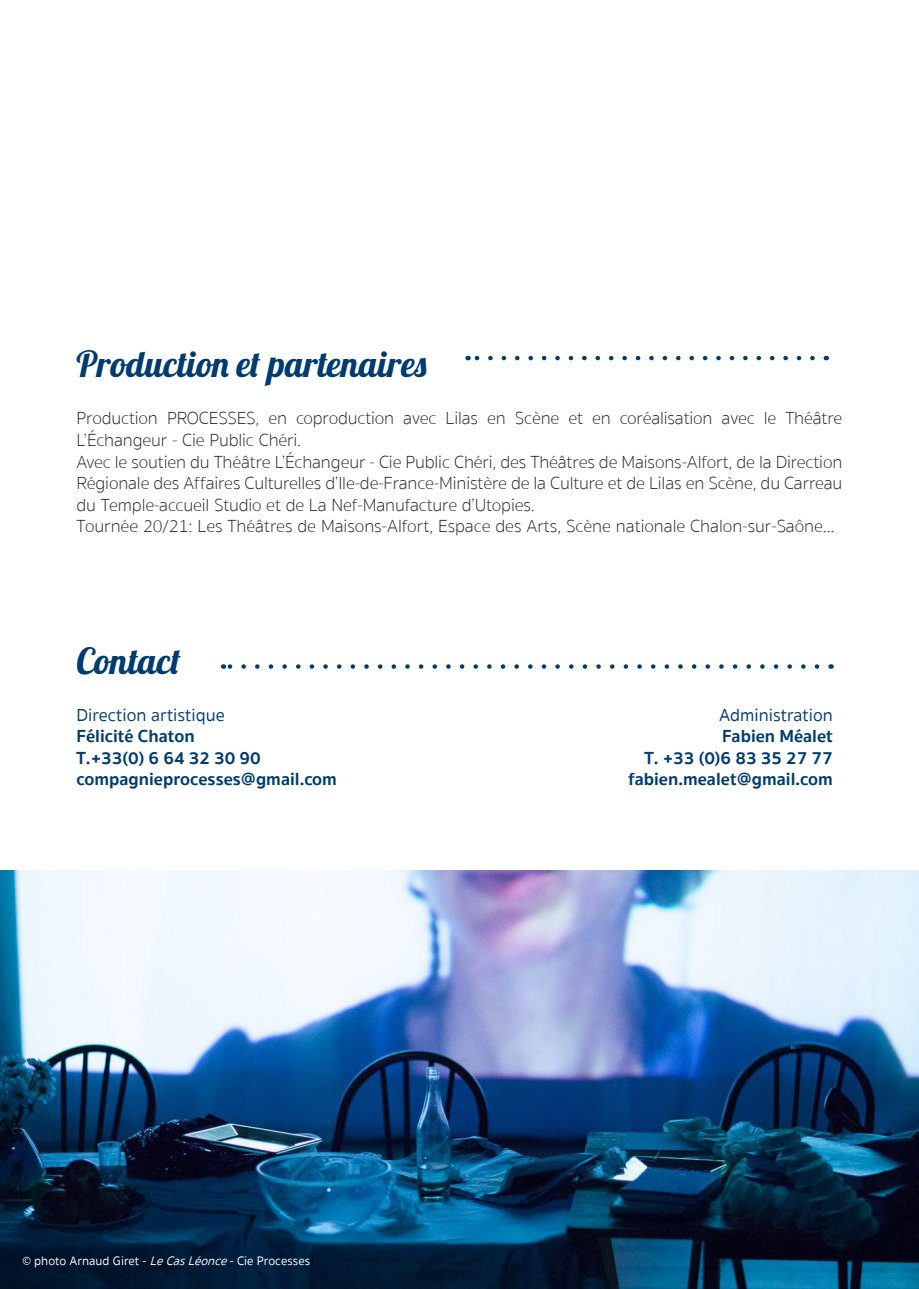
<style>
.page{position:relative;width:919px;height:1289px;background:#fff}
.page>*{position:absolute;margin:0;border:0;box-sizing:border-box;transform-origin:0 0}
.t1{font:36px "Lobster 1.4";color:#013c71}
.t2{font:100 18px/21.6px "Sukhumvit Set";letter-spacing:-.01em;color:#231f20}
.t3{font:700 18px "Sukhumvit Set";color:#013c71}
.t4{font:18px "Sukhumvit Set Text";color:#013c71}
.t5{font:12.6px "Sukhumvit Set Text";color:#fff}
.s1{font-style:italic}
</style>
<div class="page">
<img style="left:0;top:870px;width:918px;height:418px">
<svg style="left:230px;top:664px;width:587px;height:4px"></svg>
<svg style="left:474px;top:356px;width:338px;height:4px"></svg>
<p class="t1" style="left:77px;top:341px;width:351px">Production et partenaires</p>
<p class="t2" style="left:77px;top:408px;width:767px">Production PROCESSES, en coproduction avec Lilas en Scène et en coréalisation avec le Théâtre<br>L’Échangeur - Cie Public Chéri.</p>
<p class="t2" style="left:77px;top:451px;width:767px;text-align:justify">Avec le soutien du Théâtre L’Échangeur - Cie Public Chéri, des Théâtres de Maisons-Alfort, de la Direction Régionale des Affaires Culturelles d’Ile-de-France-Ministère de la Culture et de Lilas en Scène, du Carreau du Temple-accueil Studio et de La Nef-Manufacture d’Utopies.</p>
<p class="t2" style="left:77px;top:516px;width:759px">Tournée 20/21: Les Théâtres de Maisons-Alfort, Espace des Arts, Scène nationale Chalon-sur-Saône…</p>
<p class="t1" style="left:77px;top:638px;width:106px">Contact</p>
<p class="t4" style="left:77px;top:702px;width:150px">Direction artistique</p>
<p class="t3" style="left:77px;top:722px;width:120px">Félicité Chaton</p>
<p class="t3" style="left:77px;top:744px;width:186px">T.+33(0) 6 64 32 30 90</p>
<p class="t3" style="left:77px;top:765px;width:262px">compagnieprocesses@gmail.com</p>
<p class="t5" style="left:22px;top:1252px;width:289px">© photo Arnaud Giret - <span class="s1">LeCasLéonce</span>- Cie Processes</p>
<p class="t4" style="left:719px;top:702px;width:115px">Administration</p>
<p class="t3" style="left:722px;top:722px;width:112px">Fabien Méalet</p>
<p class="t3" style="left:644px;top:744px;width:190px">T. +33 (0)6 83 35 27 77</p>
<p class="t3" style="left:628px;top:765px;width:206px">fabien.mealet@gmail.com</p>
</div>
